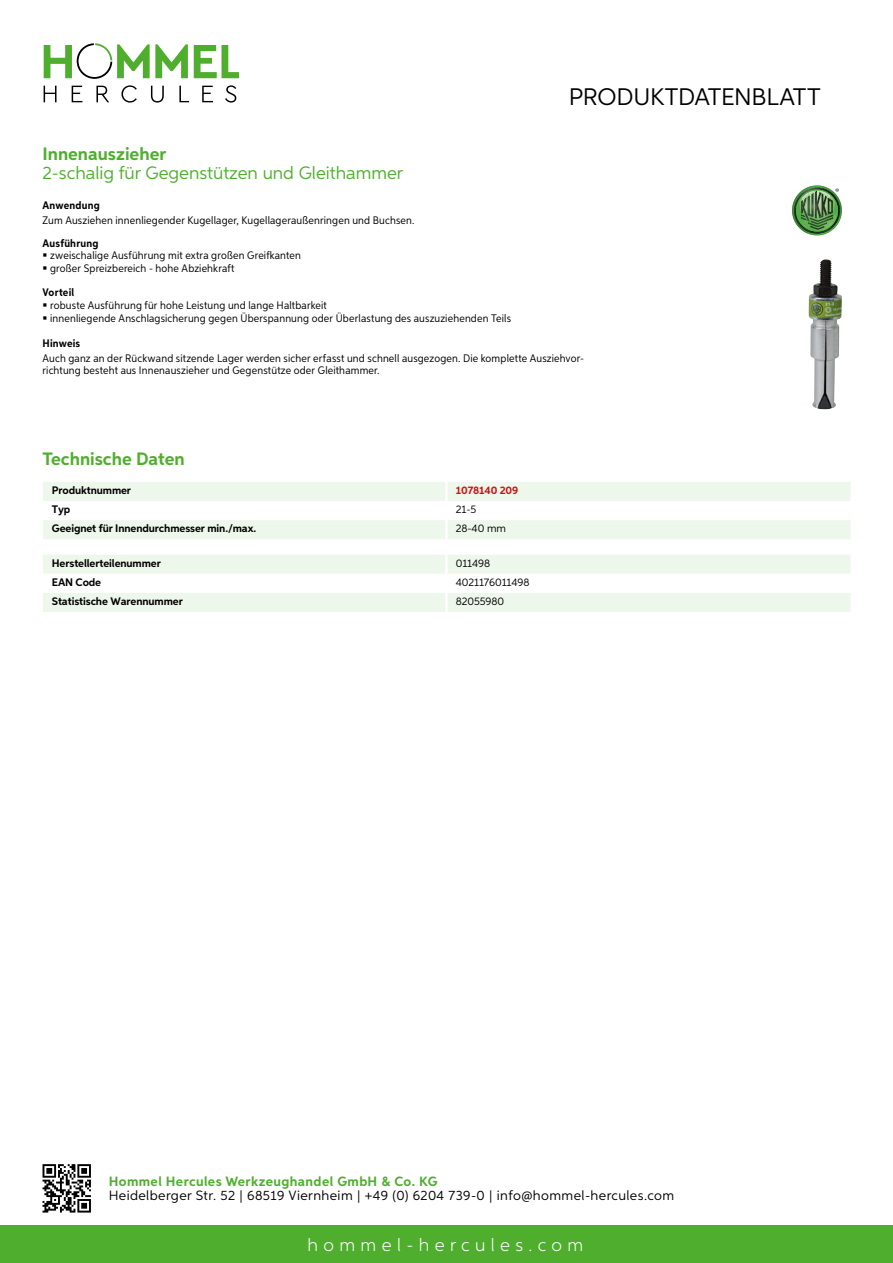
<style>
.page{position:relative;width:893px;height:1263px;background:#fff}
.page>*{position:absolute;margin:0;border:0;box-sizing:border-box;transform-origin:0 0}
.t1{font:24px "Aspira";letter-spacing:-.01em;color:#000}
.t2{font:18px "Aspira";color:#50ae2f}
.t3{font:700 18px "Aspira";color:#50ae2f}
.t4{font:300 18px "Aspira";letter-spacing:.3em;color:#fff}
.t5{font:13.5px "Aspira";letter-spacing:.03em;color:#000}
.t6{font:700 13.5px "Aspira";letter-spacing:.03em;color:#50ae2f}
.t7{font:10.95px/12.8px "Aspira Nar";letter-spacing:.015em;color:#000}
.t8{font:700 10.95px "Aspira";letter-spacing:-.01em;color:#000}
.t9{font:10.95px "Aspira";letter-spacing:-.01em;color:#000}
.t10{font:700 10.95px "Aspira Nar";letter-spacing:.02em;color:#000}
.t11{font:700 10.95px "Aspira";letter-spacing:-.01em;color:#cd1013}
</style>
<div class="page">
<div style="left:0;top:1226px;width:893px;height:37px;background:#50ae2f"></div>
<svg style="left:43px;top:1164px;width:48px;height:48px"></svg>
<svg style="left:194px;top:45px;width:45px;height:33px"></svg>
<svg style="left:44px;top:43px;width:144px;height:36px"></svg>
<svg style="left:44px;top:86px;width:13px;height:16px"></svg>
<svg style="left:72px;top:86px;width:10px;height:16px"></svg>
<svg style="left:96px;top:86px;width:13px;height:16px"></svg>
<svg style="left:121px;top:85px;width:16px;height:18px"></svg>
<svg style="left:151px;top:86px;width:13px;height:17px"></svg>
<svg style="left:179px;top:86px;width:10px;height:16px"></svg>
<svg style="left:202px;top:86px;width:11px;height:16px"></svg>
<svg style="left:225px;top:85px;width:11px;height:18px"></svg>
<svg style="left:43px;top:482px;width:807px;height:57px"></svg>
<hr style="left:445px;top:520px;width:3px;height:19px;background:#fff">
<svg style="left:43px;top:555px;width:807px;height:57px"></svg>
<hr style="left:445px;top:593px;width:3px;height:19px;background:#fff">
<img style="left:809px;top:259px;width:33px;height:150px">
<img style="left:839px;top:199px;width:3px;height:23px">
<svg style="left:792px;top:185px;width:47px;height:51px"></svg>
<h1 class="t1" style="left:569px;top:82px;width:253px">Produktdatenblatt</h1>
<h2 class="t3" style="left:43px;top:142px;width:125px">Innenauszieher</h2>
<h2 class="t2" style="left:43px;top:162px;width:362px">2-schalig für Gegenstützen und Gleithammer</h2>
<p class="t10" style="left:43px;top:199px;width:59px">Anwendung</p>
<p class="t7" style="left:43px;top:214px;width:374px">Zum Ausziehen innenliegender Kugellager, Kugellageraußenringen und Buchsen.</p>
<p class="t10" style="left:43px;top:236px;width:58px">Ausführung</p>
<p class="t7" style="left:50px;top:249px;width:252px">zweischalige Ausführung mit extra großen Greifkanten großer Spreizbereich - hohe Abziehkraft</p>
<p class="t10" style="left:43px;top:286px;width:33px">Vorteil</p>
<p class="t7" style="left:50px;top:299px;width:462px">robuste Ausführung für hohe Leistung und lange Haltbarkeit<br>innenliegende Anschlagsicherung gegen Überspannung oder Überlastung des auszuziehenden Teils</p>
<p class="t10" style="left:43px;top:337px;width:39px">Hinweis</p>
<p class="t7" style="left:43px;top:352px;width:543px;line-height:12px">Auch ganz an der Rückwand sitzende Lager werden sicher erfasst und schnell ausgezogen. Die komplette Ausziehvor&shy;richtung besteht aus Innenauszieher und Gegenstütze oder Gleithammer.</p>
<h2 class="t3" style="left:43px;top:448px;width:144px">Technische Daten</h2>
<p class="t8" style="left:52px;top:483px;width:81px">Produktnummer</p>
<p class="t11" style="left:456px;top:483px;width:64px">1078140 209</p>
<p class="t8" style="left:52px;top:502px;width:20px">Typ</p>
<p class="t9" style="left:456px;top:502px;width:22px">21-5</p>
<p class="t8" style="left:52px;top:521px;width:206px">Geeignet für Innendurchmesser min./max.</p>
<p class="t9" style="left:456px;top:522px;width:52px">28-40 mm</p>
<p class="t8" style="left:52px;top:556px;width:111px">Herstellerteilenummer</p>
<p class="t9" style="left:456px;top:556px;width:36px">011498</p>
<p class="t8" style="left:52px;top:575px;width:51px">EAN Code</p>
<p class="t9" style="left:456px;top:575px;width:75px">4021176011498</p>
<p class="t8" style="left:52px;top:594px;width:132px">Statistische Warennummer</p>
<p class="t9" style="left:456px;top:594px;width:50px">82055980</p>
<p class="t6" style="left:109px;top:1172px;width:330px">Hommel Hercules Werkzeughandel GmbH &amp; Co. KG</p>
<p class="t5" style="left:109px;top:1187px;width:567px">Heidelberger Str. 52 | 68519 Viernheim | +49 (0) 6204 739-0 | info@hommel-hercules.com</p>
<h2 class="t4" style="left:307px;top:1234px;width:277px">hommel-hercules.com</h2>
</div>
